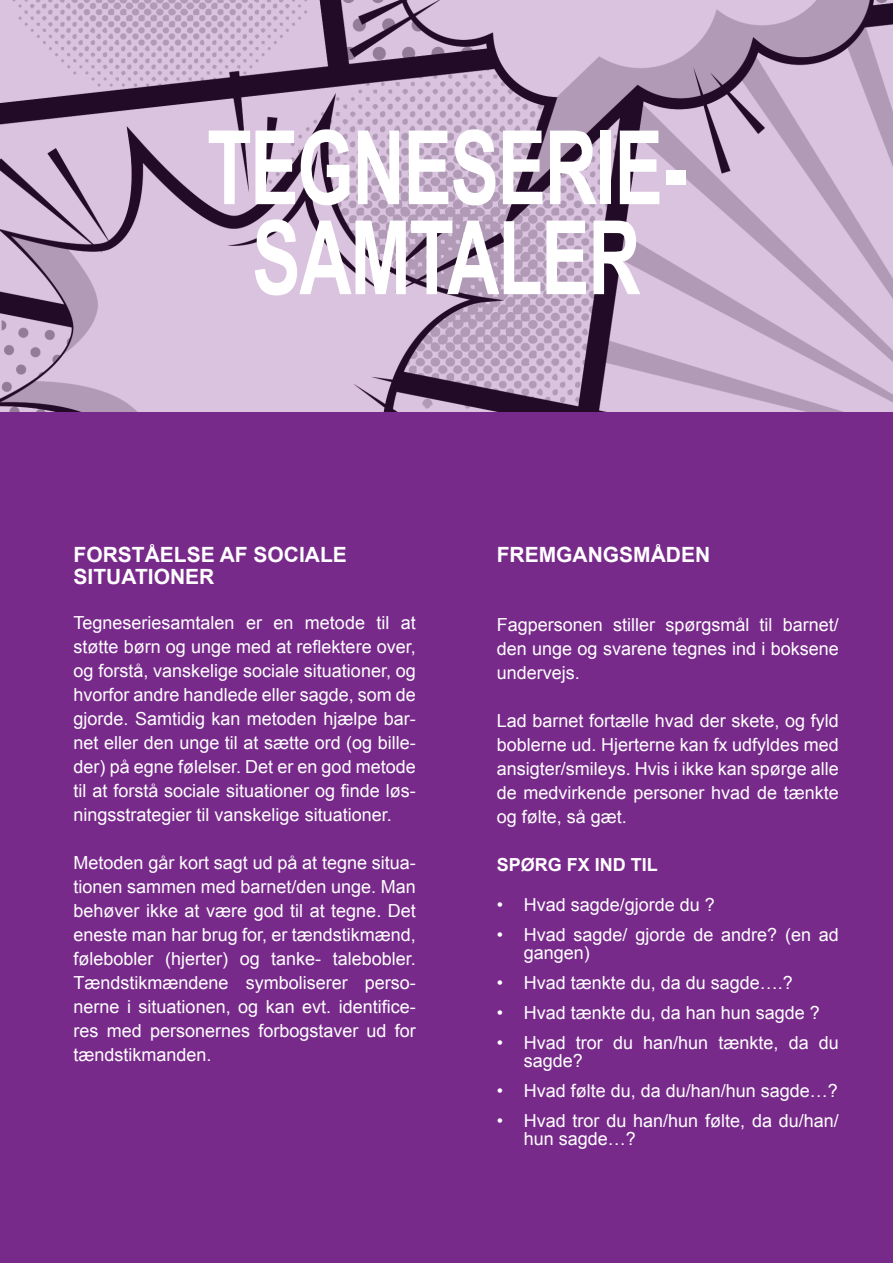
<style>
.page{position:relative;width:893px;height:1263px;background:#fff}
.page>*{position:absolute;margin:0;border:0;box-sizing:border-box;transform-origin:0 0}
.t1{font:700 102.75px "Arial";letter-spacing:-.02em;color:#fff;scale:.71 1}
.t2{font:700 21px "Arial";color:#fff}
.t3{font:18px/24px "Arial";color:#fff;text-align:justify}
.t4{font:700 18px "Arial";color:#fff}
</style>
<div class="page">
<svg style="left:0;top:0;width:893px;height:412px;background:#b8a2bd"></svg>
<div style="left:0;top:412px;width:893px;height:851px;background:#782a8b"></div>
<p class="t1" style="left:207px;top:100px;width:676px">TEGNESERIE-</p>
<p class="t1" style="left:252px;top:190px;width:549px">SAMTALER</p>
<p class="t2" style="left:74px;top:540px;width:275px">FORSTÅELSE AF SOCIALE</p>
<p class="t2" style="left:74px;top:563px;width:142px">SITUATIONER</p>
<p class="t3" style="left:74px;top:611px;width:344px">Tegneseriesamtalen er en metode til at støtte børn og unge med at reflektere over, og forstå, vanskelige sociale situationer, og hvorfor andre handlede eller sagde, som de gjorde. Samtidig kan metoden hjælpe bar&shy;net eller den unge til at sætte ord (og bille&shy;der) på egne følelser. Det er en god metode til at forstå sociale situationer og finde løs&shy;ningsstrategier til vanskelige situationer.</p>
<p class="t3" style="left:74px;top:851px;width:344px">Metoden går kort sagt ud på at tegne situa&shy;tionen sammen med barnet/den unge. Man behøver ikke at være god til at tegne. Det eneste man har brug for, er tændstikmænd, følebobler (hjerter) og tanke- talebobler.<br>Tændstikmændene symboliserer perso&shy;nerne i situationen, og kan evt. identifice&shy;res med personernes forbogstaver ud for tændstikmanden.</p>
<p class="t2" style="left:497px;top:540px;width:215px">FREMGANGSMÅDEN</p>
<p class="t3" style="left:497px;top:613px;width:344px">Fagpersonen stiller spørgsmål til barnet/ den unge og svarene tegnes ind i boksene undervejs.</p>
<p class="t3" style="left:497px;top:709px;width:344px">Lad barnet fortælle hvad der skete, og fyld boblerne ud. Hjerterne kan fx udfyldes med ansigter/smileys. Hvis i ikke kan spørge alle de medvirkende personer hvad de tænkte og følte, så gæt.</p>
<p class="t4" style="left:497px;top:852px;width:163px">SPØRG FX IND TIL</p>
<p class="t3" style="left:497px;top:893px;width:220px">• Hvad sagde/gjorde du ?</p>
<p class="t3" style="left:524px;top:926px;width:317px;line-height:18px;text-indent:-27px">• Hvad sagde/ gjorde de andre? (en ad gangen)</p>
<p class="t3" style="left:497px;top:971px;width:298px">• Hvad tænkte du, da du sagde….?</p>
<p class="t3" style="left:497px;top:1001px;width:325px">• Hvad tænkte du, da han hun sagde ?</p>
<p class="t3" style="left:524px;top:1034px;width:317px;line-height:18px;text-indent:-27px">• Hvad tror du han/hun tænkte, da du sagde?</p>
<p class="t3" style="left:497px;top:1079px;width:343px">• Hvad følte du, da du/han/hun sagde…?</p>
<p class="t3" style="left:524px;top:1112px;width:317px;line-height:18px;text-indent:-27px">• Hvad tror du han/hun følte, da du/han/ hun sagde…?</p>
</div>
